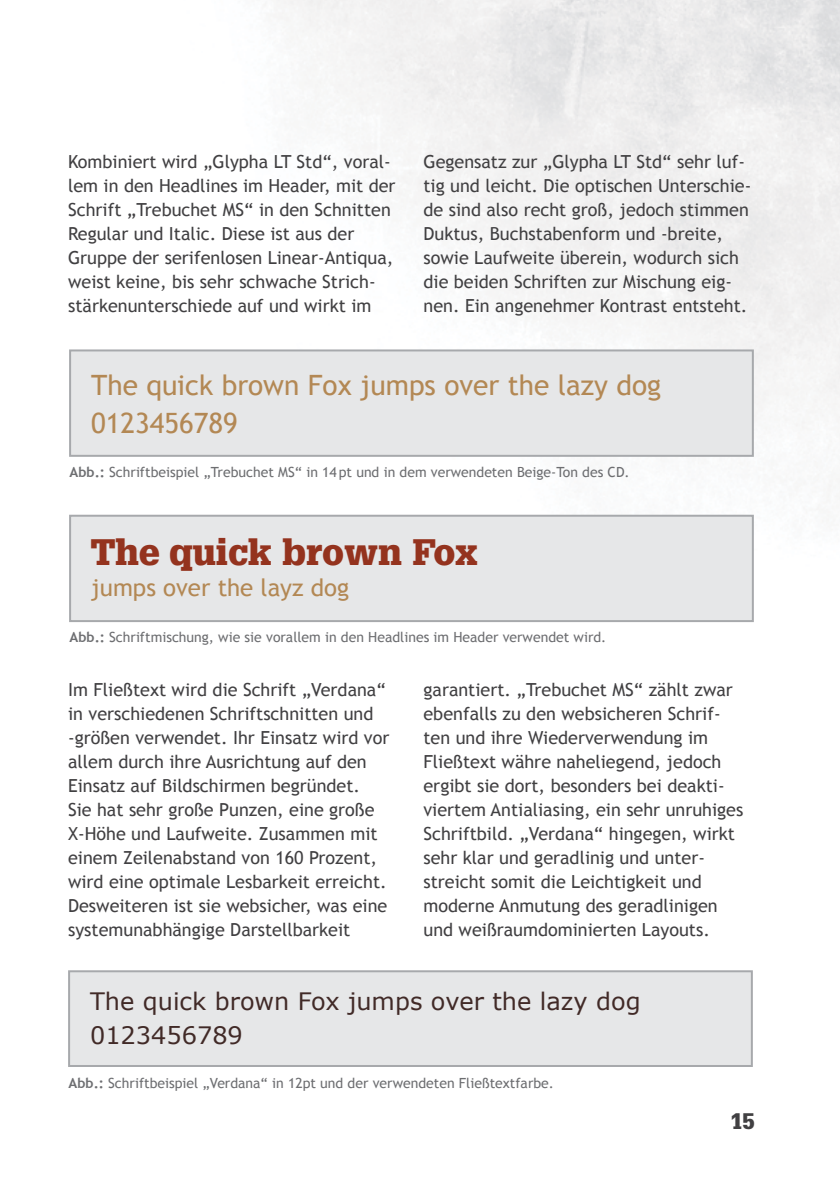
<style>
.page{position:relative;width:840px;height:1191px;background:#fff}
.page>*{position:absolute;margin:0;border:0;box-sizing:border-box;transform-origin:0 0}
.t1{font:900 36px "Glypha LT Std";color:#94331e}
.t2{font:28px/38px "Trebuchet MS";color:#b38854}
.t3{font:24px/34px "Verdana";color:#412a27}
.t4{font:24px "Trebuchet MS";color:#b38854}
.t5{font:900 22px "Glypha LT Std";color:#414042}
.t6{font:18px/24px "Trebuchet MS";color:#414042}
.t7{font:14px "Trebuchet MS";color:#6d6e71}
.s1{font-weight:700}
</style>
<div class="page">
<div style="left:69px;top:349px;width:684px;height:108px;background:#e6e7e8;border:2px solid #a7a9ac"></div>
<div style="left:69px;top:515px;width:684px;height:107px;background:#e6e7e8;border:2px solid #a7a9ac"></div>
<div style="left:68px;top:970px;width:684px;height:97px;background:#e6e7e8;border:2px solid #a7a9ac"></div>
<p class="t6" style="left:68px;top:150px;width:329px">Kombiniert wird „Glypha LT Std“, voral&shy;lem in den Headlines im Header, mit der Schrift „Trebuchet MS“ in den Schnitten Regular und Italic. Diese ist aus der Gruppe der serifenlosen Linear-Antiqua, weist keine, bis sehr schwache Strich&shy;stärkenunterschiede auf und wirkt im</p>
<p class="t6" style="left:423px;top:150px;width:329px">Gegensatz zur „Glypha LT Std“ sehr luf&shy;tig und leicht. Die optischen Unterschie&shy;de sind also recht groß, jedoch stimmen Duktus, Buchstabenform und -breite, sowie Laufweite überein, wodurch sich die beiden Schriften zur Mischung eig&shy;nen. Ein angenehmer Kontrast entsteht.</p>
<h2 class="t2" style="left:91px;top:366px;width:571px">The quick brown Fox jumps over the lazy dog<br>0123456789</h2>
<p class="t7" style="left:69px;top:463px;width:561px"><span class="s1">Abb.:</span> Schriftbeispiel „Trebuchet MS“ in 14pt und in dem verwendeten Beige-Ton des CD.</p>
<h1 class="t1" style="left:91px;top:530px;width:388px">The quick brown Fox</h1>
<h3 class="t4" style="left:91px;top:573px;width:259px">jumps over the layz dog</h3>
<p class="t7" style="left:69px;top:628px;width:538px"><span class="s1">Abb.:</span> Schriftmischung, wie sie vorallem in den Headlines im Header verwendet wird.</p>
<p class="t6" style="left:68px;top:678px;width:322px">Im Fließtext wird die Schrift „Verdana“ in verschiedenen Schriftschnitten und -größen verwendet. Ihr Einsatz wird vor allem durch ihre Ausrichtung auf den Einsatz auf Bildschirmen begründet.<br>Sie hat sehr große Punzen, eine große X-Höhe und Laufweite. Zusammen mit einem Zeilenabstand von 160 Prozent, wird eine optimale Lesbarkeit erreicht.<br>Desweiteren ist sie websicher, was eine systemunabhängige Darstellbarkeit</p>
<p class="t6" style="left:423px;top:678px;width:321px">garantiert. „Trebuchet MS“ zählt zwar ebenfalls zu den websicheren Schrif&shy;ten und ihre Wiederverwendung im Fließtext währe naheliegend, jedoch ergibt sie dort, besonders bei deakti&shy;viertem Antialiasing, ein sehr unruhiges Schriftbild. „Verdana“ hingegen, wirkt sehr klar und geradlinig und unter&shy;streicht somit die Leichtigkeit und moderne Anmutung des geradlinigen und weißraumdominierten Layouts.</p>
<h3 class="t3" style="left:90px;top:983px;width:551px">The quick brown Fox jumps over the lazy dog<br>0123456789</h3>
<p class="t7" style="left:68px;top:1074px;width:486px"><span class="s1">Abb.:</span> Schriftbeispiel „Verdana“ in 12pt und der verwendeten Fließtextfarbe.</p>
<p class="t5" style="left:730px;top:1107px;width:26px">15</p>
</div>
